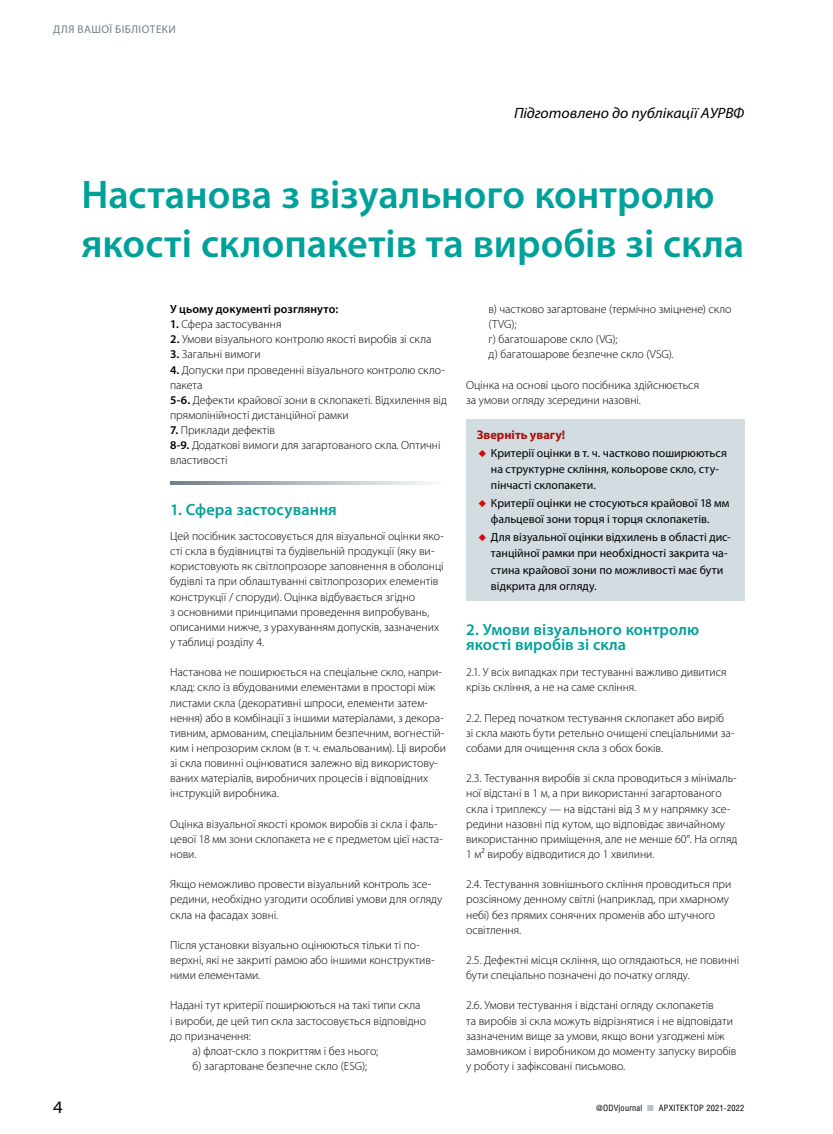
<style>
.page{position:relative;width:833px;height:1134px;background:#fff}
.page>*{position:absolute;margin:0;border:0;box-sizing:border-box;transform-origin:0 0}
.t1{font:600 40.12px/48.1px "Myriad Pro";color:#00a19a}
.t2{font:semi-expanded 17.5px "Myriad Pro";color:#000}
.t3{font:600 16.25px/15px "Myriad Pro";letter-spacing:.005em;color:#00a19a}
.t4{font:italic 15px "Myriad Pro";letter-spacing:-.005em;color:#000;scale:1.05 1}
.t5{font:700 12.5px "Myriad Pro";color:#ae0f0a}
.t6{font:300 11.88px/15.1px "Myriad Pro";color:#000}
.t7{font:11.88px/16.1px "Myriad Pro";letter-spacing:.005em;color:#000}
.t8{font:600 11.88px "Myriad Pro";letter-spacing:.005em;color:#000}
.t9{font:11.25px "Myriad Pro";letter-spacing:.04em;color:#717e86}
.t10{font:8.75px "Helios Cond C";letter-spacing:.02em;color:#000}
.s1{font-weight:600}
.s2{color:#d20a11}
.s3{color:#b6c0c6}
</style>
<div class="page">
<svg style="left:170px;top:482px;width:260px;height:2px"></svg>
<div style="left:466px;top:419px;width:278px;height:181px;background:#d3dce1"></div>
<p class="t9" style="left:53px;top:22px;width:124px">ДЛЯ ВАШОЇ БІБЛІОТЕКИ</p>
<p class="t4" style="left:514px;top:103px;width:221px">Підготовлено до публікації АУРВФ</p>
<h1 class="t1" style="left:81px;top:170px;width:664px">Настанова з візуального контролю якості склопакетів та виробів зі скла</h1>
<p class="t8" style="left:170px;top:301px;width:170px">У цьому документі розглянуто:</p>
<p class="t6" style="left:170px;top:317px;width:113px"><span class="s1">1.</span> Сфера застосування</p>
<p class="t6" style="left:170px;top:332px;width:263px"><span class="s1">2.</span> Умови візуального контролю якості виробів зі скла</p>
<p class="t6" style="left:170px;top:347px;width:92px"><span class="s1">3.</span> Загальні вимоги</p>
<p class="t6" style="left:170px;top:362px;width:278px"><span class="s1">4.</span> Допуски при проведенні візуального контролю скло&shy;пакета<br><span class="s1">5-6.</span> Дефекти крайової зони в склопакеті. Відхилення від прямолінійності дистанційної рамки</p>
<p class="t6" style="left:170px;top:423px;width:272px"><span class="s1">7.</span> Приклади дефектів<br><span class="s1">8-9.</span> Додаткові вимоги для загартованого скла. Оптичні властивості</p>
<h3 class="t3" style="left:170px;top:501px;width:168px">1. Сфера застосування</h3>
<p class="t6" style="left:170px;top:529px;width:275px">Цей посібник застосовується для візуальної оцінки яко&shy;сті скла в будівництві та будівельній продукції (яку ви&shy;користовують як світлопрозоре заповнення в оболонці будівлі та при облаштуванні світлопрозорих елементів конструкції / споруди). Оцінка відбувається згідно<br>з основними принципами проведення випробувань, описаними нижче, з урахуванням допусків, зазначених у таблиці розділу 4.</p>
<p class="t6" style="left:170px;top:665px;width:277px">Настанова не поширюється на спеціальне скло, напри&shy;клад: скло із вбудованими елементами в просторі між листами скла (декоративні шпроси, елементи затем&shy;нення) або в комбінації з іншими матеріалами, з декора&shy;тивним, армованим, спеціальним безпечним, вогнестій&shy;ким і непрозорим склом (в т. ч. емальованим). Ці вироби зі скла повинні оцінюватися залежно від використову&shy;ваних матеріалів, виробничих процесів і відповідних інструкцій виробника.</p>
<p class="t6" style="left:170px;top:816px;width:274px">Оцінка візуальної якості кромок виробів зі скла і фаль&shy;цевої 18 мм зони склопакета не є предметом цієї наста&shy;нови.</p>
<p class="t6" style="left:170px;top:877px;width:274px">Якщо неможливо провести візуальний контроль зсе&shy;редини, необхідно узгодити особливі умови для огляду скла на фасадах зовні.</p>
<p class="t6" style="left:170px;top:937px;width:266px">Після установки візуально оцінюються тільки ті по&shy;верхні, які не закриті рамою або іншими конструктив&shy;ними елементами.</p>
<p class="t6" style="left:170px;top:998px;width:252px">Надані тут критерії поширюються на такі типи скла</p>
<p class="t6" style="left:170px;top:1013px;width:257px">і вироби, де цей тип скла застосовується відповідно</p>
<p class="t6" style="left:170px;top:1028px;width:82px">до призначення:</p>
<p class="t6" style="left:193px;top:1043px;width:187px">а) флоат-скло з покриттям і без нього;</p>
<p class="t6" style="left:193px;top:1059px;width:176px">б) загартоване безпечне скло (ESG);</p>
<p class="t6" style="left:488px;top:302px;width:244px">в) частково загартоване (термічно зміцнене) скло (TVG);<br>г) багатошарове скло (VG);<br>д) багатошарове безпечне скло (VSG).</p>
<p class="t6" style="left:466px;top:377px;width:235px">Оцінка на основі цього посібника здійснюється за умови огляду зсередини назовні.</p>
<p class="t5" style="left:477px;top:426px;width:90px">Зверніть увагу!</p>
<p class="t7" style="left:491px;top:444px;width:237px;text-indent:-12px"><span class="s2">◆</span> Критерії оцінки в т. ч. частково поширюються на структурне скління, кольорове скло, сту&shy;пінчасті склопакети.</p>
<p class="t7" style="left:491px;top:495px;width:240px;text-indent:-12px"><span class="s2">◆</span> Критерії оцінки не стосуються крайової 18 мм фальцевої зони торця і торця склопакетів.</p>
<p class="t7" style="left:491px;top:529px;width:241px;text-indent:-12px"><span class="s2">◆</span> Для візуальної оцінки відхилень в області дис&shy;танційної рамки при необхідності закрита ча&shy;стина крайової зони по можливості має бути відкрита для огляду.</p>
<h3 class="t3" style="left:466px;top:622px;width:235px">2. Умови візуального контролю якості виробів зі скла</h3>
<p class="t6" style="left:466px;top:665px;width:262px">2.1. У всіх випадках при тестуванні важливо дивитися крізь скління, а не на саме скління.</p>
<p class="t6" style="left:466px;top:710px;width:270px">2.2. Перед початком тестування склопакет або виріб<br>зі скла мають бути ретельно очищені спеціальними за&shy;собами для очищення скла з обох боків.</p>
<p class="t6" style="left:466px;top:771px;width:273px">2.3. Тестування виробів зі скла проводиться з мінімаль&shy;ної відстані в 1 м, а при використанні загартованого скла і триплексу — на відстані від 3 м у напрямку зсе&shy;редини назовні під кутом, що відповідає звичайному використанню приміщення, але не менше 60°. На огляд 1 м² виробу відводитися до 1 хвилини.</p>
<p class="t6" style="left:466px;top:877px;width:267px">2.4. Тестування зовнішнього скління проводиться при розсіяному денному світлі (наприклад, при хмарному небі) без прямих сонячних променів або штучного освітлення.</p>
<p class="t6" style="left:466px;top:953px;width:274px">2.5. Дефектні місця скління, що оглядаються, не повинні бути спеціально позначені до початку огляду.</p>
<p class="t6" style="left:466px;top:998px;width:272px">2.6. Умови тестування і відстані огляду склопакетів<br>та виробів зі скла можуть відрізнятися і не відповідати зазначеним вище за умови, якщо вони узгоджені між замовником і виробником до моменту запуску виробів у роботу і зафіксовані письмово.</p>
<h2 class="t2" style="left:53px;top:1097px;width:11px">4</h2>
<p class="t10" style="left:596px;top:1103px;width:150px">@ODVjournal <span class="s3">■</span> АРХІТЕКТОР 2021-2022</p>
</div>
